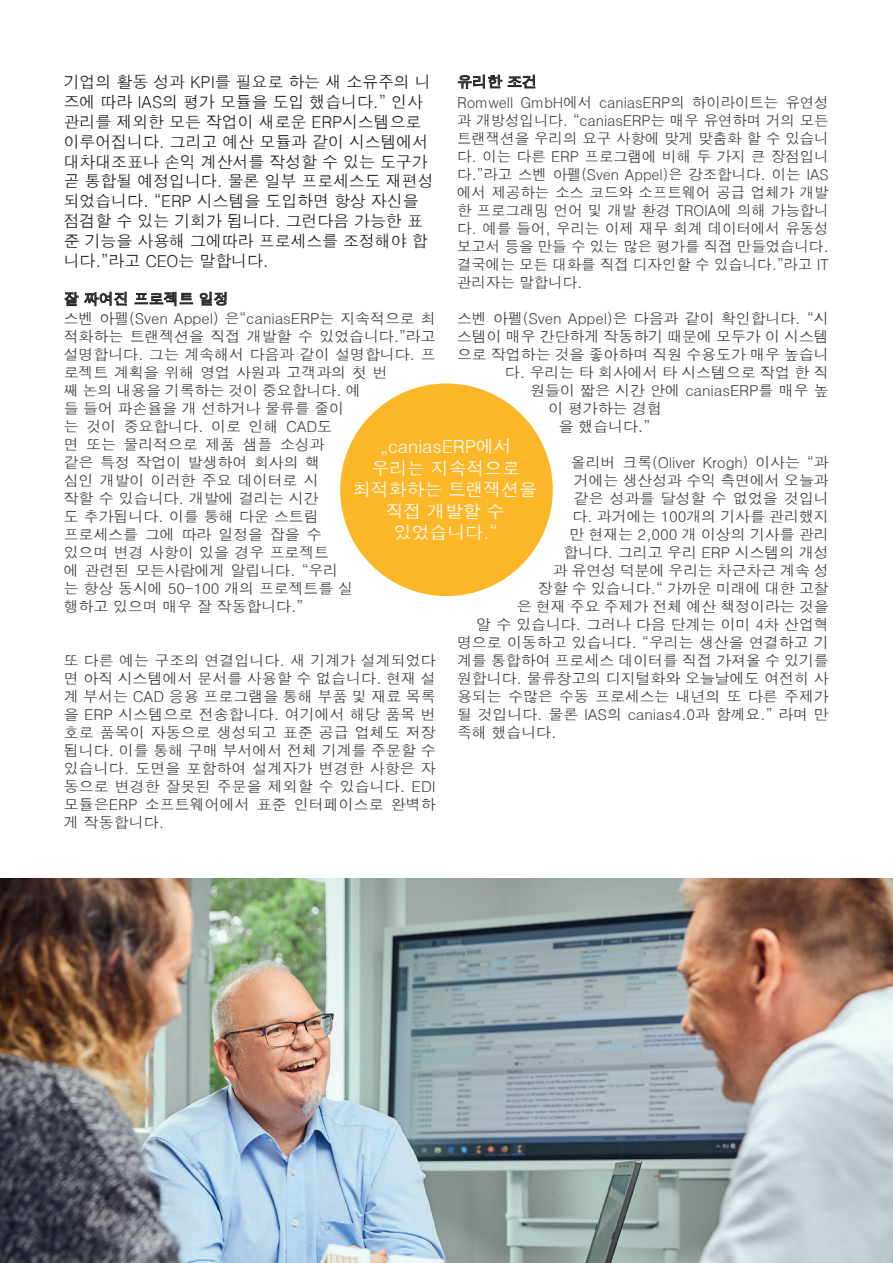
<style>
.page{position:relative;width:893px;height:1263px;background:#fff}
.page>*{position:absolute;margin:0;border:0;box-sizing:border-box;transform-origin:0 0}
.t1{font:18px/21.6px "Dotum";letter-spacing:-.01em;color:#fff;text-align:center}
.t2{font:16.5px/19.8px "Dotum";letter-spacing:-.01em;color:#231f20}
.t3{font:15px/18px "Dotum";letter-spacing:-.01em;color:#3e3e3f}
</style>
<div class="page">
<svg style="left:64px;top:291px;width:63px;height:16px"></svg>
<svg style="left:134px;top:291px;width:93px;height:16px"></svg>
<svg style="left:457px;top:74px;width:79px;height:15px"></svg>
<div style="left:340px;top:383px;width:213px;height:213px;background:#fcb729;border-radius:50%"></div>
<img style="left:0;top:878px;width:893px;height:385px">
<p class="t2" style="left:64px;top:73px;width:371px">기업의 활동 성과 KPI를 필요로 하는 새 소유주의 니 즈에 따라 IAS의 평가 모듈을 도입 했습니다.” 인사 관리를 제외한 모든 작업이 새로운 ERP시스템으로 이루어집니다. 그리고 예산 모듈과 같이 시스템에서 대차대조표나 손익 계산서를 작성할 수 있는 도구가 곧 통합될 예정입니다. 물론 일부 프로세스도 재편성 되었습니다. “ERP 시스템을 도입하면 항상 자신을 점검할 수 있는 기회가 됩니다. 그런다음 가능한 표 준 기능을 사용해 그에따라 프로세스를 조정해야 합 니다.”라고 CEO는 말합니다.</p>
<p class="t3" style="left:64px;top:289px;width:374px;line-height:19.6px">잘 짜여진 프로젝트 일정<br>스벤 아펠(Sven Appel) 은“caniasERP는 지속적으로 최</p>
<p class="t3" style="left:64px;top:328px;width:373px">적화하는 트랜젝션을 직접 개발할 수 있었습니다.”라고 설명합니다. 그는 계속해서 다음과 같이 설명합니다. 프 로젝트 계획을 위해 영업 사원과 고객과의 첫 번<br>째 논의 내용을 기록하는 것이 중요합니다. 예<br>들 들어 파손율을 개 선하거나 물류를 줄이<br>는 것이 중요합니다. 이로 인해 CAD도<br>면 또는 물리적으로 제품 샘플 소싱과<br>같은 특정 작업이 발생하여 회사의 핵<br>심인 개발이 이러한 주요 데이터로 시<br>작할 수 있습니다. 개발에 걸리는 시간<br>도 추가됩니다. 이를 통해 다운 스트림<br>프로세스를 그에 따라 일정을 잡을 수<br>있으며 변경 사항이 있을 경우 프로젝트<br>에 관련된 모든사람에게 알립니다. “우리<br>는 항상 동시에 50-100 개의 프로젝트를 실<br>행하고 있으며 매우 잘 작동합니다.”</p>
<p class="t3" style="left:457px;top:72px;width:373px;line-height:20.7px">유리한 조건<br>Romwell GmbH에서 caniasERP의 하이라이트는 유연성</p>
<p class="t3" style="left:457px;top:112px;width:373px;text-align:justify">과 개방성입니다. “caniasERP는 매우 유연하며 거의 모든 트랜잭션을 우리의 요구 사항에 맞게 맞춤화 할 수 있습니 다. 이는 다른 ERP 프로그램에 비해 두 가지 큰 장점입니 다.”라고 스벤 아펠(Sven Appel)은 강조합니다. 이는 IAS 에서 제공하는 소스 코드와 소프트웨어 공급 업체가 개발 한 프로그래밍 언어 및 개발 환경 TROIA에 의해 가능합니 다. 예를 들어, 우리는 이제 재무 회계 데이터에서 유동성 보고서 등을 만들 수 있는 많은 평가를 직접 만들었습니다. 결국에는 모든 대화를 직접 디자인할 수 있습니다.”라고 IT 관리자는 말합니다.</p>
<p class="t3" style="left:457px;top:310px;width:373px">스벤 아펠(Sven Appel)은 다음과 같이 확인합니다. “시</p>
<p class="t3" style="left:457px;top:328px;width:373px">스템이 매우 간단하게 작동하기 때문에 모두가 이 시스템</p>
<p class="t3" style="left:457px;top:346px;width:373px">으로 작업하는 것을 좋아하며 직원 수용도가 매우 높습니</p>
<p class="t3" style="left:505px;top:364px;width:326px">다. 우리는 타 회사에서 타 시스템으로 작업 한 직</p>
<p class="t3" style="left:530px;top:382px;width:300px">원들이 짧은 시간 안에 caniasERP를 매우 높</p>
<p class="t3" style="left:548px;top:400px;width:115px">이 평가하는 경험</p>
<p class="t3" style="left:559px;top:418px;width:93px">을 했습니다.”</p>
<p class="t3" style="left:571px;top:454px;width:260px">올리버 크록(Oliver Krogh) 이사는 “과</p>
<p class="t3" style="left:574px;top:472px;width:256px">거에는 생산성과 수익 측면에서 오늘과</p>
<p class="t3" style="left:574px;top:490px;width:256px">같은 성과를 달성할 수 없었을 것입니</p>
<p class="t3" style="left:572px;top:508px;width:258px">다. 과거에는 100개의 기사를 관리했지</p>
<p class="t3" style="left:569px;top:526px;width:261px">만 현재는 2,000 개 이상의 기사를 관리</p>
<p class="t3" style="left:563px;top:544px;width:267px">합니다. 그리고 우리 ERP 시스템의 개성</p>
<p class="t3" style="left:553px;top:562px;width:277px">과 유연성 덕분에 우리는 차근차근 계속 성</p>
<p class="t3" style="left:538px;top:580px;width:292px">장할 수 있습니다.“ 가까운 미래에 대한 고찰</p>
<p class="t3" style="left:517px;top:598px;width:313px">은 현재 주요 주제가 전체 예산 책정이라는 것을</p>
<p class="t3" style="left:476px;top:616px;width:354px">알 수 있습니다. 그러나 다음 단계는 이미 4차 산업혁</p>
<p class="t3" style="left:457px;top:634px;width:373px">명으로 이동하고 있습니다. “우리는 생산을 연결하고 기</p>
<p class="t3" style="left:457px;top:652px;width:373px">계를 통합하여 프로세스 데이터를 직접 가져올 수 있기를</p>
<p class="t3" style="left:457px;top:670px;width:373px">원합니다. 물류창고의 디지털화와 오늘날에도 여전히 사</p>
<p class="t3" style="left:457px;top:688px;width:373px">용되는 수많은 수동 프로세스는 내년의 또 다른 주제가</p>
<p class="t3" style="left:457px;top:706px;width:373px">될 것입니다. 물론 IAS의 canias4.0과 함께요.” 라며 만</p>
<p class="t3" style="left:457px;top:724px;width:101px">족해 했습니다.</p>
<p class="t1" style="left:353px;top:436px;width:186px">„caniasERP에서 우리는 지속적으로 최적화하는 트랜잭션을 직접 개발할 수 있었습니다.“</p>
<p class="t3" style="left:64px;top:652px;width:374px;text-align:justify">또 다른 예는 구조의 연결입니다. 새 기계가 설계되었다 면 아직 시스템에서 문서를 사용할 수 없습니다. 현재 설 계 부서는 CAD 응용 프로그램을 통해 부품 및 재료 목록 을 ERP 시스템으로 전송합니다. 여기에서 해당 품목 번 호로 품목이 자동으로 생성되고 표준 공급 업체도 저장 됩니다. 이를 통해 구매 부서에서 전체 기계를 주문할 수 있습니다. 도면을 포함하여 설계자가 변경한 사항은 자 동으로 변경한 잘못된 주문을 제외할 수 있습니다. EDI 모듈은ERP 소프트웨어에서 표준 인터페이스로 완벽하 게 작동합니다.</p>
</div>
